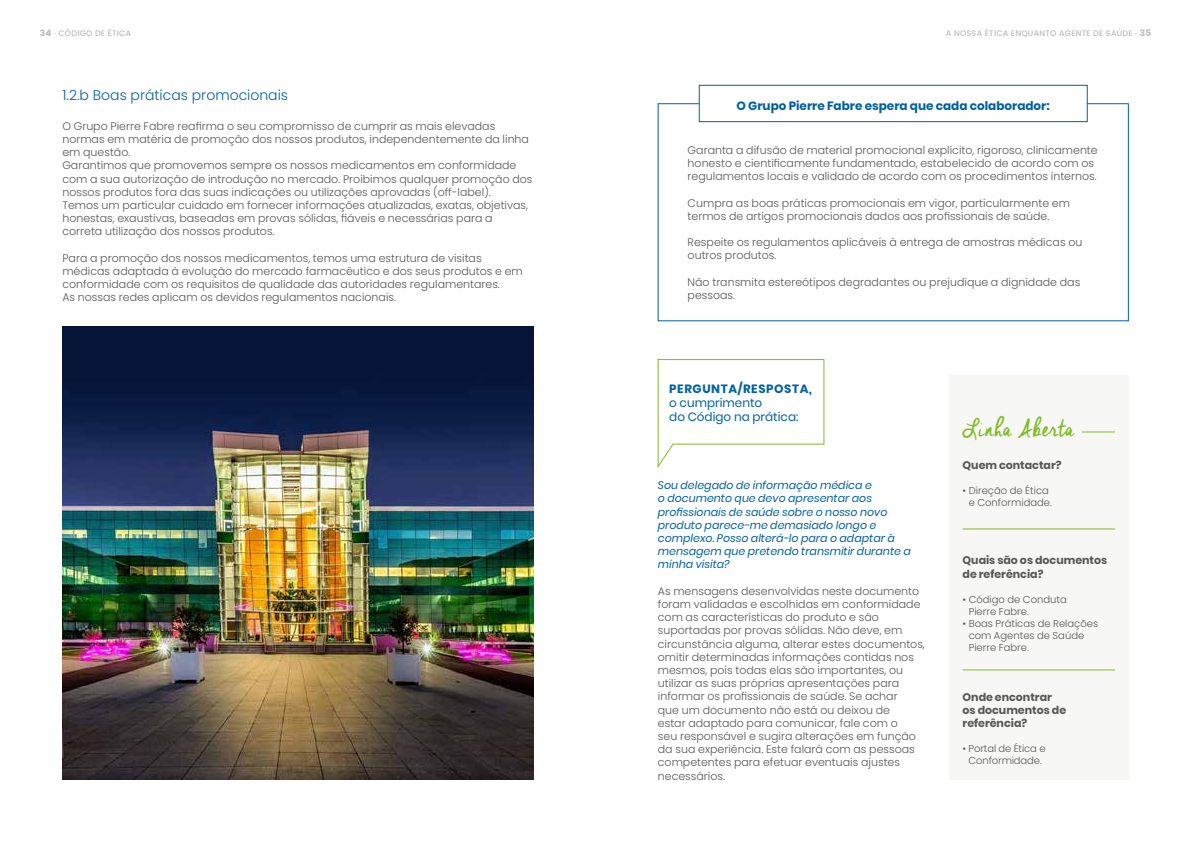
<style>
.page{position:relative;width:1191px;height:842px;background:#fff}
.page>*{position:absolute;margin:0;border:0;box-sizing:border-box;transform-origin:0 0}
.t1{font:30px "Cheddar Jack";letter-spacing:-.005em;color:#80ba27}
.t2{font:300 14px "Poppins";color:#0061a1}
.t3{font:12px/14.4px "Poppins";color:#0061a1}
.t4{font:700 12px "Poppins";color:#0061a1}
.t5{font:300 11px/13.2px "Poppins";color:#575756}
.t6{font:italic 11px/13.2px "Poppins";color:#0061a1}
.t7{font:700 11px/13.2px "Poppins";color:#575756}
.t8{font:300 10px/12px "Poppins";color:#575756}
.t9{font:500 8px "Poppins";letter-spacing:.03em;color:#bcbcbc}
.s1{font-weight:700;font-size:9px}
.s2{font-weight:700}
</style>
<div class="page">
<div style="left:699px;top:85px;width:388px;height:37px;border:1px solid #0061a1"></div>
<svg style="left:657px;top:358px;width:167px;height:110px"></svg>
<img style="left:62px;top:326px;width:471px;height:454px">
<div style="left:949px;top:375px;width:179px;height:405px;background:#f7f8f6"></div>
<hr style="left:1081px;top:432px;width:34px;height:1px;background:#80ba27">
<hr style="left:962px;top:529px;width:153px;height:1px;background:#80ba27">
<hr style="left:962px;top:670px;width:153px;height:1px;background:#80ba27">
<p class="t9" style="left:40px;top:29px;width:93px"><span class="s1">34</span> · CÓDIGO DE ÉTICA</p>
<p class="t9" style="left:946px;top:29px;width:207px">A NOSSA ÉTICA ENQUANTO AGENTE DE SAÚDE · <span class="s1">35</span></p>
<p class="t2" style="left:62px;top:87px;width:227px">1.2.b Boas práticas promocionais</p>
<p class="t5" style="left:62px;top:119px;width:468px">O Grupo Pierre Fabre reafirma o seu compromisso de cumprir as mais elevadas normas em matéria de promoção dos nossos produtos, independentemente da linha em questão.</p>
<p class="t5" style="left:62px;top:159px;width:472px">Garantimos que promovemos sempre os nossos medicamentos em conformidade com a sua autorização de introdução no mercado. Proibimos qualquer promoção dos nossos produtos fora das suas indicações ou utilizações aprovadas (off-label).</p>
<p class="t5" style="left:62px;top:199px;width:467px">Temos um particular cuidado em fornecer informações atualizadas, exatas, objetivas, honestas, exaustivas, baseadas em provas sólidas, fiáveis e necessárias para a correta utilização dos nossos produtos.</p>
<p class="t5" style="left:62px;top:251px;width:462px">Para a promoção dos nossos medicamentos, temos uma estrutura de visitas médicas adaptada à evolução do mercado farmacêutico e dos seus produtos e em conformidade com os requisitos de qualidade das autoridades regulamentares.</p>
<p class="t5" style="left:62px;top:291px;width:335px">As nossas redes aplicam os devidos regulamentos nacionais.</p>
<p class="t4" style="left:736px;top:99px;width:315px">O Grupo Pierre Fabre espera que cada colaborador:</p>
<p class="t5" style="left:687px;top:143px;width:411px">Garanta a difusão de material promocional explícito, rigoroso, clinicamente honesto e cientificamente fundamentado, estabelecido de acordo com os regulamentos locais e validado de acordo com os procedimentos internos.</p>
<p class="t5" style="left:687px;top:196px;width:384px">Cumpra as boas práticas promocionais em vigor, particularmente em termos de artigos promocionais dados aos profissionais de saúde.</p>
<p class="t5" style="left:687px;top:236px;width:396px">Respeite os regulamentos aplicáveis à entrega de amostras médicas ou outros produtos.</p>
<p class="t5" style="left:687px;top:275px;width:394px">Não transmita estereótipos degradantes ou prejudique a dignidade das pessoas.</p>
<p class="t3" style="left:669px;top:381px;width:144px"><span class="s2">PERGUNTA/RESPOSTA, </span>o cumprimento<br>do Código na prática:</p>
<p class="t6" style="left:658px;top:479px;width:254px">Sou delegado de informação médica e<br>o documento que devo apresentar aos profissionais de saúde sobre o nosso novo produto parece-me demasiado longo e complexo. Posso alterá-lo para o adaptar à mensagem que pretendo transmitir durante a minha visita?</p>
<p class="t5" style="left:658px;top:584px;width:268px">As mensagens desenvolvidas neste documento foram validadas e escolhidas em conformidade com as características do produto e são suportadas por provas sólidas. Não deve, em circunstância alguma, alterar estes documentos, omitir determinadas informações contidas nos mesmos, pois todas elas são importantes, ou utilizar as suas próprias apresentações para informar os profissionais de saúde. Se achar<br>que um documento não está ou deixou de<br>estar adaptado para comunicar, fale com o<br>seu responsável e sugira alterações em função da sua experiência. Este falará com as pessoas competentes para efetuar eventuais ajustes necessários.</p>
<p class="t1" style="left:962px;top:412px;width:113px">Linha Aberta</p>
<p class="t7" style="left:962px;top:459px;width:101px">Quem contactar?</p>
<p class="t8" style="left:968px;top:485px;width:85px;text-indent:-6px">• Direção de Ética e Conformidade.</p>
<p class="t7" style="left:962px;top:554px;width:146px">Quais são os documentos de referência?</p>
<p class="t8" style="left:968px;top:593px;width:100px;text-indent:-6px">• Código de Conduta<br>Pierre Fabre.</p>
<p class="t8" style="left:968px;top:617px;width:131px;text-indent:-6px">• Boas Práticas de Relações com Agentes de Saúde<br>Pierre Fabre.</p>
<p class="t7" style="left:962px;top:690px;width:105px">Onde encontrar os documentos de referência?</p>
<p class="t8" style="left:962px;top:743px;width:84px;text-align:center">• Portal de Ética e<br>Conformidade.</p>
</div>
